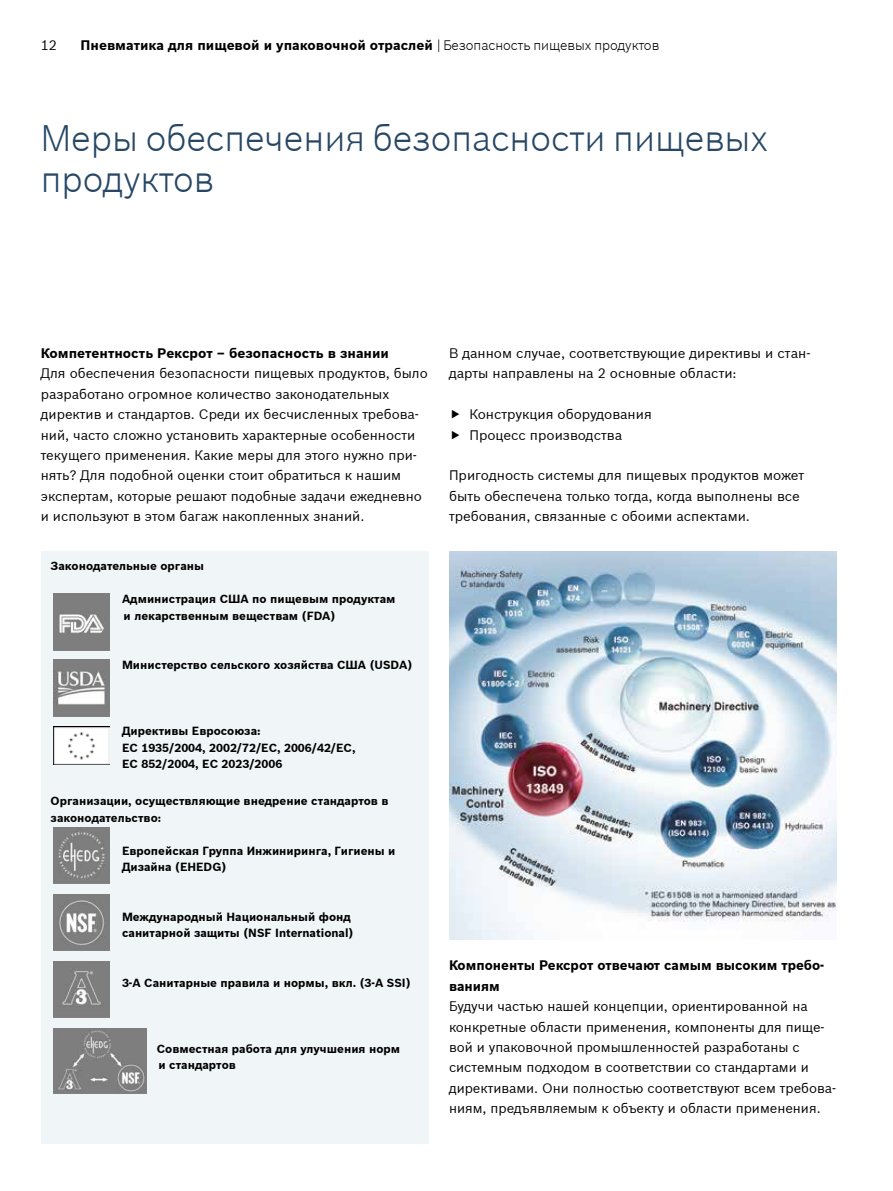
<style>
.page{position:relative;width:893px;height:1191px;background:#fff}
.page>*{position:absolute;margin:0;border:0;box-sizing:border-box;transform-origin:0 0}
.t1{font:300 36px/40.8px "Bosch Sans";color:#274764}
.t2{font:13.5px/20.4px "Bosch Sans";color:#000}
.t3{font:700 13.5px/20.4px "Bosch Sans";color:#000}
.t4{font:700 11.55px/16.5px "Bosch Sans";color:#000}
.s1{font-weight:300}
</style>
<div class="page">
<div style="left:41px;top:551px;width:388px;height:592px;background:#f0f5f7"></div>
<img style="left:53px;top:593px;width:57px;height:57px">
<img style="left:53px;top:659px;width:57px;height:57px">
<img style="left:53px;top:726px;width:57px;height:38px">
<img style="left:53px;top:961px;width:56px;height:56px">
<img style="left:53px;top:827px;width:56px;height:56px">
<img style="left:53px;top:894px;width:56px;height:56px">
<img style="left:53px;top:1028px;width:93px;height:65px">
<img style="left:449px;top:551px;width:388px;height:388px">
<p class="t2" style="left:41px;top:34px;width:18px">12</p>
<p class="t3" style="left:81px;top:35px;width:580px">Пневматика для пищевой и упаковочной отраслей <span class="s1">| Безопасность пищевых продуктов</span></p>
<h1 class="t1" style="left:41px;top:116px;width:729px">Меры обеспечения безопасности пищевых продуктов</h1>
<p class="t3" style="left:41px;top:342px;width:350px">Компетентность Рексрот – безопасность в знании</p>
<p class="t2" style="left:41px;top:362px;width:388px">Для обеспечения безопасности пищевых продуктов, было разработано огромное количество законодательных директив и стандартов. Среди их бесчисленных требова&shy;ний, часто сложно установить характерные особенности текущего применения. Какие меры для этого нужно при&shy;нять? Для подобной оценки стоит обратиться к нашим экспертам, которые решают подобные задачи ежедневно и используют в этом багаж накопленных знаний.</p>
<p class="t4" style="left:51px;top:557px;width:155px">Законодательные органы</p>
<p class="t4" style="left:122px;top:590px;width:275px">Администрация США по пищевым продуктам и лекарственным веществам (FDA)</p>
<p class="t4" style="left:122px;top:656px;width:292px">Министерство сельского хозяйства США (USDA)</p>
<p class="t2" style="left:449px;top:342px;width:363px">В данном случае, соответствующие директивы и стан&shy;дарты направлены на 2 основные области:</p>
<p class="t2" style="left:469px;top:403px;width:184px">Конструкция оборудования<br>Процесс производства</p>
<p class="t2" style="left:449px;top:464px;width:357px">Пригодность системы для пищевых продуктов может быть обеспечена только тогда, когда выполнены все требования, связанные с обоими аспектами.</p>
<p class="t4" style="left:122px;top:722px;width:235px">Директивы Евросоюза:<br>EC 1935/2004, 2002/72/EC, 2006/42/EC,<br>EC 852/2004, EC 2023/2006</p>
<p class="t4" style="left:51px;top:792px;width:339px">Организации, осуществляющие внедрение стандартов в законодательство:</p>
<p class="t4" style="left:122px;top:841px;width:275px">Европейская Группа Инжиниринга, Гигиены и<br>Дизайна (EHEDG)</p>
<p class="t4" style="left:122px;top:907px;width:233px">Международный Национальный фонд санитарной защиты (NSF International)</p>
<p class="t4" style="left:122px;top:973px;width:290px">3-A Санитарные правила и нормы, вкл. (3-A SSI)</p>
<p class="t4" style="left:157px;top:1039px;width:245px">Совместная работа для улучшения норм и стандартов</p>
<p class="t3" style="left:449px;top:954px;width:377px">Компоненты Рексрот отвечают самым высоким требо&shy;ваниям</p>
<p class="t2" style="left:449px;top:995px;width:388px">Будучи частью нашей концепции, ориентированной на конкретные области применения, компоненты для пище&shy;вой и упаковочной промышленностей разработаны с системным подходом в соответствии со стандартами и директивами. Они полностью соответствуют всем требова&shy;ниям, предъявляемым к объекту и области применения.</p>
</div>
